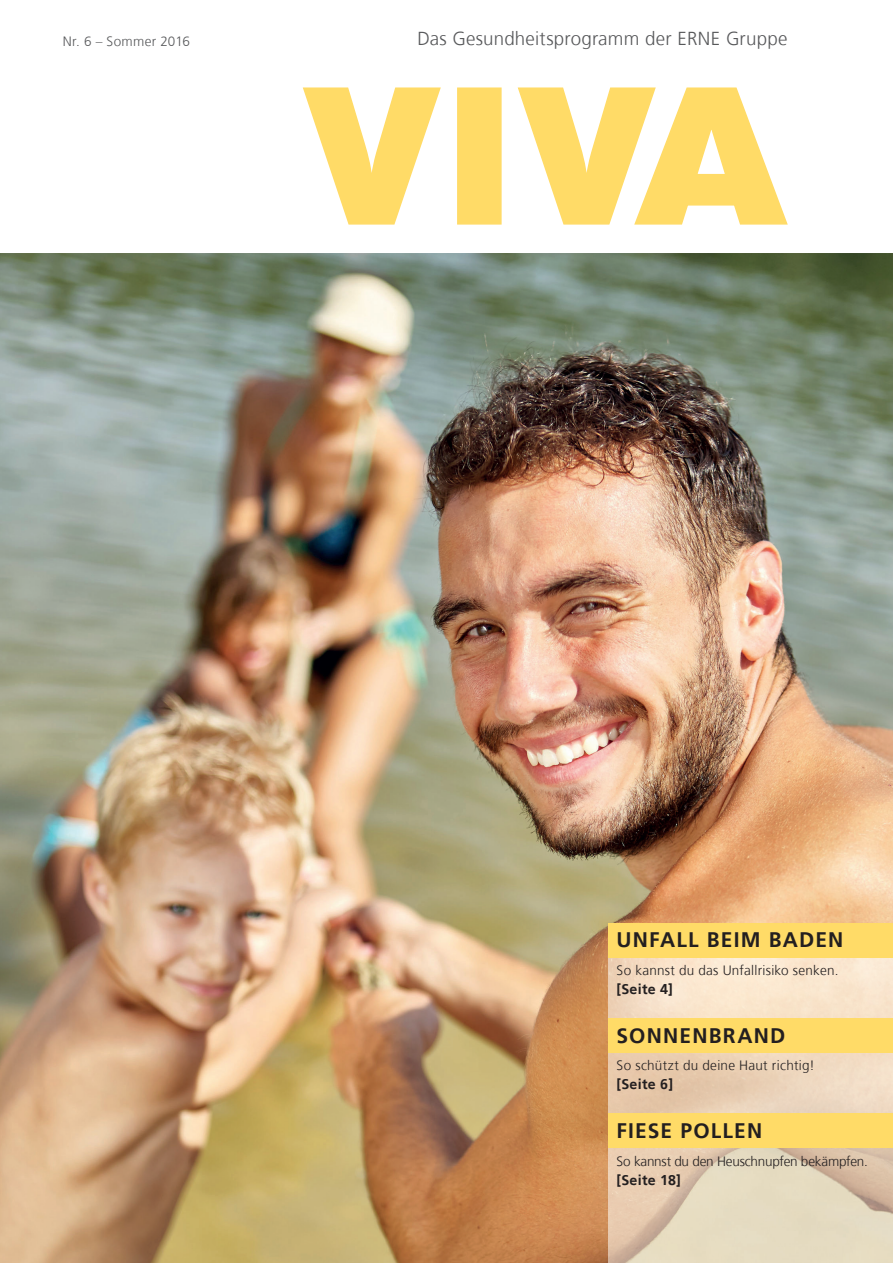
<style>
.page{position:relative;width:893px;height:1263px;background:#fff}
.page>*{position:absolute;margin:0;border:0;box-sizing:border-box;transform-origin:0 0}
.t1{font:700 21px "Frutiger";letter-spacing:.055em;color:#231f20}
.t2{font:300 18.75px "Frutiger";letter-spacing:.01em;color:#57585a}
.t3{font:700 14.25px "Frutiger";letter-spacing:.02em;color:#231f20}
.t4{font:300 13.5px "Frutiger";letter-spacing:.015em;color:#231f20}
.t5{font:300 13.5px "Frutiger";letter-spacing:-.015em;color:#231f20}
.t6{font:300 13.5px "Frutiger";letter-spacing:.02em;color:#57585a}
</style>
<div class="page">
<img style="left:0;top:253px;width:893px;height:1010px">
<svg style="left:302px;top:87px;width:139px;height:138px"></svg>
<div style="left:457px;top:87px;width:45px;height:138px;background:#ffdb67;border:2px solid #ffdb67"></div>
<svg style="left:517px;top:87px;width:271px;height:138px"></svg>
<img style="left:608px;top:957px;width:285px;height:306px">
<div style="left:608px;top:923px;width:285px;height:34px;background:#ffdb67"></div>
<div style="left:608px;top:1018px;width:285px;height:34px;background:#ffdb67"></div>
<div style="left:608px;top:1113px;width:285px;height:35px;background:#ffdb67"></div>
<p class="t6" style="left:63px;top:34px;width:129px">Nr. 6 – Sommer 2016</p>
<h2 class="t2" style="left:417px;top:28px;width:372px">Das Gesundheitsprogramm der ERNE Gruppe</h2>
<h1 class="t1" style="left:617px;top:927px;width:228px">UNFALL BEIM BADEN</h1>
<p class="t4" style="left:617px;top:963px;width:223px">So kannst du das Unfallrisiko senken.</p>
<p class="t3" style="left:617px;top:980px;width:58px">[Seite 4]</p>
<h1 class="t1" style="left:617px;top:1023px;width:170px">SONNENBRAND</h1>
<p class="t4" style="left:617px;top:1058px;width:200px">So schützt du deine Haut richtig!</p>
<p class="t3" style="left:617px;top:1076px;width:58px">[Seite 6]</p>
<h1 class="t1" style="left:617px;top:1118px;width:147px">FIESE POLLEN</h1>
<p class="t5" style="left:617px;top:1154px;width:253px">So kannst du den Heuschnupfen bekämpfen.</p>
<p class="t3" style="left:617px;top:1171px;width:66px">[Seite 18]</p>
</div>
